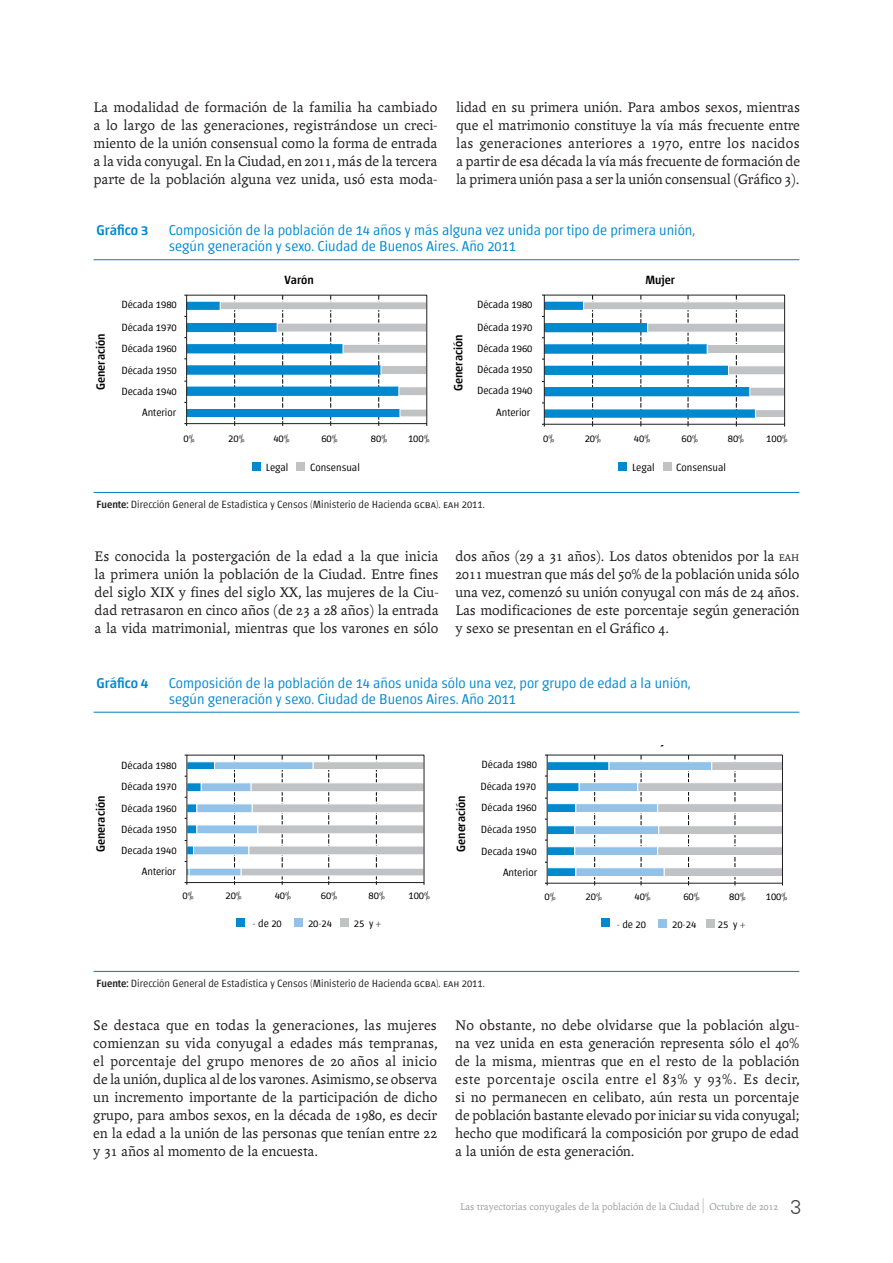
<style>
.page{position:relative;width:893px;height:1263px;background:#fff}
.page>*{position:absolute;margin:0;border:0;box-sizing:border-box;transform-origin:0 0}
.Texto_general{font:15px/18px "Andralis ND Os F";color:#231f20;text-align:justify}
.Titulos{font:300 14.25px/15.8px "Chaco";color:#0089cf}
.Titulos-2{font:500 14.25px "Chaco";color:#0089cf}
.t1{font:500 12px "Chaco";color:#000}
.t2{font:300 10.5px "Chaco";color:#000}
.Fuente{font:300 10.5px "Chaco";color:#231f20}
.t3{font:10.5px "Andralis ND Os F";color:#9d9fa2}
.s1{font-weight:500}
.s2{font-size:10.5px}
.s3{font-size:21px}
.s4{font-family:"Zurich BT";font-weight:300;font-size:19.5px;color:#3e3e3f}
</style>
<div class="page">
<hr style="left:94px;top:492px;width:705px;height:1px;background:#037fb7">
<hr style="left:94px;top:259px;width:705px;height:1px;background:#037fb7">
<div style="left:252px;top:462px;width:9px;height:9px;background:#0089cf"></div>
<div style="left:297px;top:462px;width:8px;height:9px;background:#c0c2c4"></div>
<div style="left:618px;top:462px;width:9px;height:9px;background:#0089cf"></div>
<div style="left:663px;top:462px;width:8px;height:9px;background:#c0c2c4"></div>
<svg style="left:542px;top:295px;width:243px;height:131px"></svg>
<div style="left:544px;top:295px;width:241px;height:129px;border:1px solid #231f20"></div>
<svg style="left:184px;top:295px;width:243px;height:131px"></svg>
<div style="left:186px;top:295px;width:241px;height:129px;border:1px solid #231f20"></div>
<hr style="left:94px;top:971px;width:705px;height:1px;background:#037fb7">
<hr style="left:94px;top:712px;width:705px;height:1px;background:#037fb7">
<div style="left:237px;top:918px;width:8px;height:9px;background:#0089cf"></div>
<div style="left:294px;top:918px;width:9px;height:9px;background:#93c2e8"></div>
<div style="left:340px;top:918px;width:9px;height:9px;background:#c0c2c4"></div>
<svg style="left:185px;top:755px;width:240px;height:130px"></svg>
<div style="left:187px;top:755px;width:237px;height:128px;border:1px solid #231f20"></div>
<div style="left:601px;top:918px;width:8px;height:9px;background:#0089cf"></div>
<svg style="left:545px;top:755px;width:238px;height:130px"></svg>
<div style="left:658px;top:919px;width:9px;height:8px;background:#93c2e8"></div>
<div style="left:706px;top:919px;width:9px;height:8px;background:#c0c2c4"></div>
<p class="Texto_general" style="left:94px;top:98px;width:345px">La modalidad de formación de la familia ha cambiado a lo largo de las generaciones, registrándose un creci&shy;miento de la unión consensual como la forma de entrada a la vida conyugal. En la Ciudad, en 2011, más de la tercera parte de la población alguna vez unida, usó esta moda-</p>
<p class="Texto_general" style="left:456px;top:98px;width:346px">lidad en su primera unión. Para ambos sexos, mientras que el matrimonio constituye la vía más frecuente entre las generaciones anteriores a 1970, entre los nacidos a partir de esa década la vía más frecuente de formación de la primera unión pasa a ser la unión consensual (Gráfico 3).</p>
<p class="Titulos-2" style="left:97px;top:224px;width:53px">Gráfico 3</p>
<p class="Titulos" style="left:169px;top:223px;width:528px">Composición de la población de 14 años y más alguna vez unida por tipo de primera unión, según generación y sexo. Ciudad de Buenos Aires. Año 2011</p>
<p class="t1" style="left:95px;top:390px;width:58px;rotate:-90deg">Generación</p>
<p class="t2" style="left:121px;top:300px;width:57px">Década 1980</p>
<p class="t2" style="left:121px;top:323px;width:57px">Década 1970</p>
<p class="t2" style="left:121px;top:344px;width:57px">Década 1960</p>
<p class="t2" style="left:121px;top:365px;width:57px">Década 1950</p>
<p class="t2" style="left:121px;top:387px;width:57px">Decada 1940</p>
<p class="t2" style="left:142px;top:408px;width:36px">Anterior</p>
<p class="t1" style="left:285px;top:275px;width:31px">Varón</p>
<p class="t2" style="left:184px;top:434px;width:13px">0%</p>
<p class="t2" style="left:228px;top:434px;width:18px">20%</p>
<p class="t2" style="left:273px;top:434px;width:18px">40%</p>
<p class="t2" style="left:321px;top:434px;width:18px">60%</p>
<p class="t2" style="left:371px;top:434px;width:18px">80%</p>
<p class="t2" style="left:408px;top:434px;width:23px">100%</p>
<p class="t2" style="left:266px;top:463px;width:24px">Legal</p>
<p class="t2" style="left:310px;top:463px;width:51px">Consensual</p>
<p class="t1" style="left:453px;top:391px;width:58px;rotate:-90deg">Generación</p>
<p class="t2" style="left:477px;top:300px;width:57px">Década 1980</p>
<p class="t2" style="left:477px;top:322px;width:57px">Década 1970</p>
<p class="t2" style="left:477px;top:344px;width:57px">Década 1960</p>
<p class="t2" style="left:477px;top:365px;width:57px">Década 1950</p>
<p class="t2" style="left:477px;top:386px;width:57px">Decada 1940</p>
<p class="t2" style="left:496px;top:407px;width:36px">Anterior</p>
<p class="Fuente" style="left:97px;top:499px;width:390px"><span class="s1">Fuente:</span> Dirección General de Estadística y Censos (Ministerio de Hacienda gcba). eah 2011.</p>
<p class="t1" style="left:645px;top:274px;width:31px">Mujer</p>
<p class="t2" style="left:543px;top:434px;width:13px">0%</p>
<p class="t2" style="left:585px;top:434px;width:18px">20%</p>
<p class="t2" style="left:634px;top:434px;width:18px">40%</p>
<p class="t2" style="left:682px;top:434px;width:18px">60%</p>
<p class="t2" style="left:728px;top:434px;width:18px">80%</p>
<p class="t2" style="left:766px;top:434px;width:23px">100%</p>
<p class="t2" style="left:632px;top:463px;width:24px">Legal</p>
<p class="t2" style="left:676px;top:463px;width:51px">Consensual</p>
<p class="Texto_general" style="left:95px;top:548px;width:345px">Es conocida la postergación de la edad a la que inicia la primera unión la población de la Ciudad. Entre fines del siglo XIX y fines del siglo XX, las mujeres de la Ciu&shy;dad retrasaron en cinco años (de 23 a 28 años) la entrada a la vida matrimonial, mientras que los varones en sólo</p>
<p class="Texto_general" style="left:455px;top:548px;width:345px">dos años (29 a 31 años). Los datos obtenidos por la <span class="s2">eah </span>2011 muestran que más del 50% de la población unida sólo una vez, comenzó su unión conyugal con más de 24 años.<br>Las modificaciones de este porcentaje según generación y sexo se presentan en el Gráfico 4.</p>
<p class="Titulos-2" style="left:97px;top:676px;width:53px">Gráfico 4</p>
<p class="Titulos" style="left:169px;top:676px;width:523px">Composición de la población de 14 años unida sólo una vez, por grupo de edad a la unión, según generación y sexo. Ciudad de Buenos Aires. Año 2011</p>
<p class="t1" style="left:95px;top:852px;width:58px;rotate:-90deg">Generación</p>
<p class="t2" style="left:121px;top:761px;width:57px">Década 1980</p>
<p class="t2" style="left:121px;top:782px;width:57px">Década 1970</p>
<p class="t2" style="left:121px;top:803px;width:57px">Década 1960</p>
<p class="t2" style="left:121px;top:824px;width:57px">Década 1950</p>
<p class="t2" style="left:121px;top:846px;width:57px">Decada 1940</p>
<p class="t2" style="left:142px;top:867px;width:36px">Anterior</p>
<p class="t2" style="left:183px;top:890px;width:13px">0%</p>
<p class="t2" style="left:225px;top:890px;width:18px">20%</p>
<p class="t2" style="left:275px;top:890px;width:18px">40%</p>
<p class="t2" style="left:321px;top:890px;width:18px">60%</p>
<p class="t2" style="left:369px;top:890px;width:18px">80%</p>
<p class="t2" style="left:408px;top:890px;width:23px">100%</p>
<p class="t2" style="left:253px;top:919px;width:31px">- de 20</p>
<p class="t2" style="left:308px;top:919px;width:26px">20-24</p>
<p class="t2" style="left:354px;top:919px;width:29px">25 y +</p>
<p class="t1" style="left:455px;top:852px;width:58px;rotate:-90deg">Generación</p>
<p class="t2" style="left:482px;top:760px;width:57px">Década 1980</p>
<p class="t2" style="left:480px;top:782px;width:57px">Década 1970</p>
<p class="t2" style="left:481px;top:803px;width:57px">Década 1960</p>
<p class="t2" style="left:481px;top:825px;width:57px">Década 1950</p>
<p class="t2" style="left:481px;top:846px;width:57px">Decada 1940</p>
<p class="t2" style="left:503px;top:867px;width:36px">Anterior</p>
<p class="t2" style="left:544px;top:891px;width:13px">0%</p>
<p class="t2" style="left:585px;top:891px;width:18px">20%</p>
<p class="t2" style="left:634px;top:891px;width:18px">40%</p>
<p class="t2" style="left:683px;top:891px;width:18px">60%</p>
<p class="t2" style="left:729px;top:891px;width:18px">80%</p>
<p class="t2" style="left:766px;top:891px;width:23px">100%</p>
<p class="t2" style="left:617px;top:919px;width:31px">- de 20</p>
<p class="t2" style="left:672px;top:919px;width:26px">20-24</p>
<p class="t2" style="left:718px;top:919px;width:29px">25 y +</p>
<p class="Fuente" style="left:97px;top:978px;width:390px"><span class="s1">Fuente:</span> Dirección General de Estadística y Censos (Ministerio de Hacienda gcba). eah 2011.</p>
<p class="Texto_general" style="left:93px;top:1016px;width:346px">Se destaca que en todas la generaciones, las mujeres comienzan su vida conyugal a edades más tempranas, el porcentaje del grupo menores de 20 años al inicio de la unión, duplica al de los varones. Asimismo, se observa un incremento importante de la participación de dicho grupo, para ambos sexos, en la década de 1980, es decir en la edad a la unión de las personas que tenían entre 22 y 31 años al momento de la encuesta.</p>
<p class="Texto_general" style="left:455px;top:1016px;width:346px">No obstante, no debe olvidarse que la población algu&shy;na vez unida en esta generación representa sólo el 40% de la misma, mientras que en el resto de la población este porcentaje oscila entre el 83% y 93%. Es decir, si no permanecen en celibato, aún resta un porcentaje de población bastante elevado por iniciar su vida conyugal; hecho que modificará la composición por grupo de edad a la unión de esta generación.</p>
<p class="t3" style="left:460px;top:1201px;width:343px">Las trayectorias conyugales de la población de la Ciudad <span class="s3">|</span> Octubre de 2012 <span class="s4">3</span></p>
</div>
